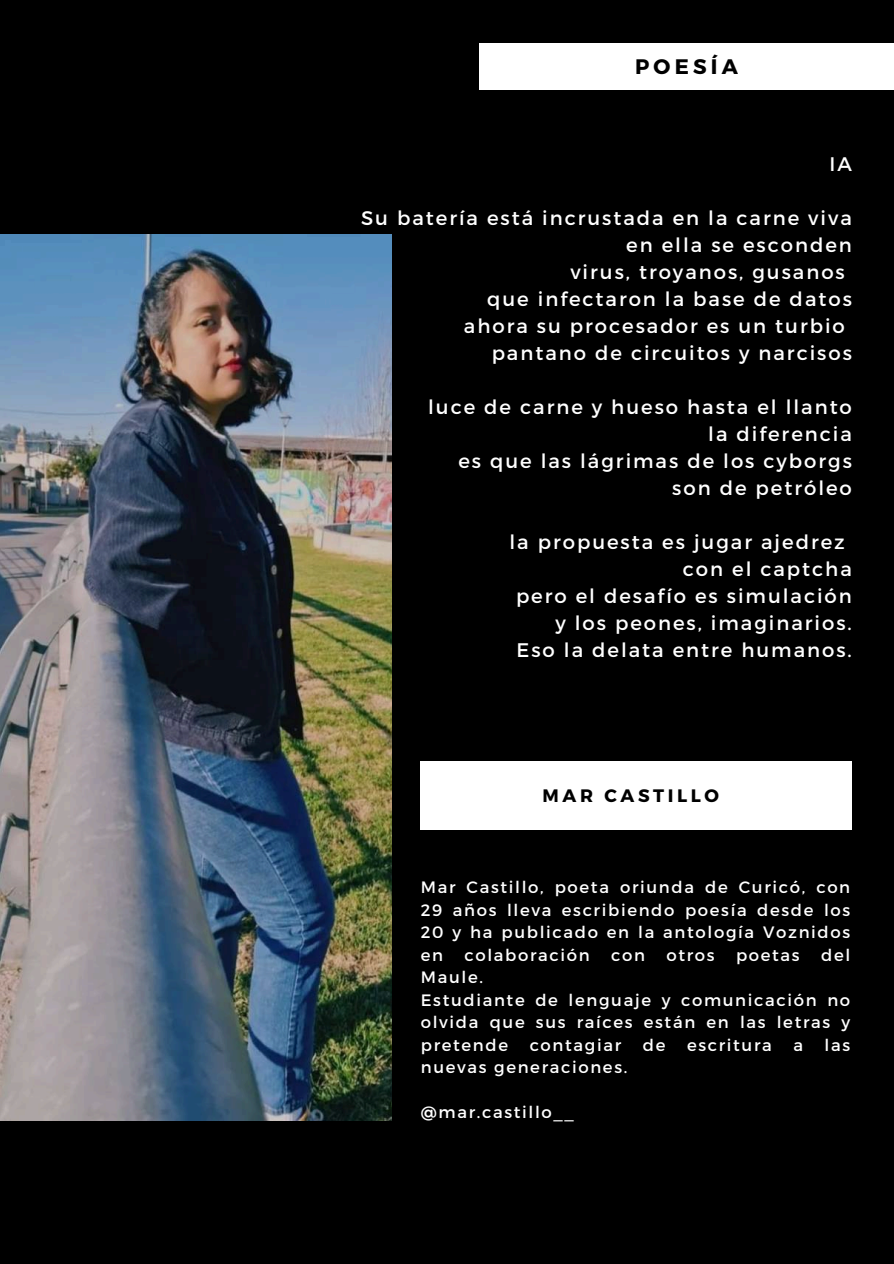
<style>
.page{position:relative;width:894px;height:1264px;background:#fff}
.page>*{position:absolute;margin:0;border:0;box-sizing:border-box;transform-origin:0 0}
.t1{font:700 21px "Montserrat";letter-spacing:.2em;color:#000}
.t2{font:19.65px/27px "Montserrat";letter-spacing:.1em;color:#fff;text-align:right}
.t3{font:700 18px "Montserrat";letter-spacing:.2em;color:#000}
.t4{font:16.5px/22.5px "Montserrat";letter-spacing:.1em;color:#fff;text-align:justify}
</style>
<div class="page">
<div style="left:0;top:0;width:893px;height:1263px;background:#000"></div>
<img style="left:0;top:235px;width:391px;height:885px">
<div style="left:479px;top:43px;width:414px;height:47px;background:#fff"></div>
<div style="left:420px;top:762px;width:431px;height:67px;background:#fff"></div>
<p class="t1" style="left:635px;top:53px;width:104px">POESÍA</p>
<p class="t2" style="left:829px;top:149px;width:24px">IA</p>
<p class="t2" style="left:361px;top:203px;width:492px">Su batería está incrustada en la carne viva</p>
<p class="t2" style="left:626px;top:230px;width:227px">en ella se esconden</p>
<p class="t2" style="left:570px;top:257px;width:276px">virus, troyanos, gusanos</p>
<p class="t2" style="left:487px;top:284px;width:366px">que infectaron la base de datos</p>
<p class="t2" style="left:464px;top:311px;width:382px">ahora su procesador es un turbio</p>
<p class="t2" style="left:491px;top:338px;width:361px">pantano de circuitos y narcisos</p>
<p class="t2" style="left:428px;top:392px;width:425px">luce de carne y hueso hasta el llanto la diferencia<br>es que las lágrimas de los cyborgs son de petróleo</p>
<p class="t2" style="left:509px;top:527px;width:337px">la propuesta es jugar ajedrez</p>
<p class="t2" style="left:682px;top:554px;width:170px">con el captcha</p>
<p class="t2" style="left:516px;top:581px;width:337px">pero el desafío es simulación</p>
<p class="t2" style="left:555px;top:608px;width:298px">y los peones, imaginarios.</p>
<p class="t2" style="left:516px;top:635px;width:337px">Eso la delata entre humanos.</p>
<p class="t3" style="left:542px;top:783px;width:178px">MAR CASTILLO</p>
<p class="t4" style="left:420px;top:875px;width:431px">Mar Castillo, poeta oriunda de Curicó, con 29 años lleva escribiendo poesía desde los 20 y ha publicado en la antología Voznidos en</p>
<p class="t4" style="left:464px;top:942px;width:127px">colaboración</p>
<p class="t4" style="left:611px;top:942px;width:35px">con</p>
<p class="t4" style="left:666px;top:942px;width:50px">otros</p>
<p class="t4" style="left:735px;top:942px;width:65px">poetas</p>
<p class="t4" style="left:820px;top:942px;width:31px">del</p>
<p class="t4" style="left:420px;top:965px;width:431px;text-align:left">Maule.<br>Estudiante de lenguaje y comunicación no olvida que sus raíces están en las letras y pretende</p>
<p class="t4" style="left:529px;top:1032px;width:93px">contagiar</p>
<p class="t4" style="left:642px;top:1032px;width:24px">de</p>
<p class="t4" style="left:686px;top:1032px;width:86px">escritura</p>
<p class="t4" style="left:793px;top:1032px;width:11px">a</p>
<p class="t4" style="left:824px;top:1032px;width:27px">las</p>
<p class="t4" style="left:420px;top:1055px;width:208px">nuevas generaciones.</p>
<p class="t4" style="left:420px;top:1100px;width:154px">@mar.castillo__</p>
</div>
